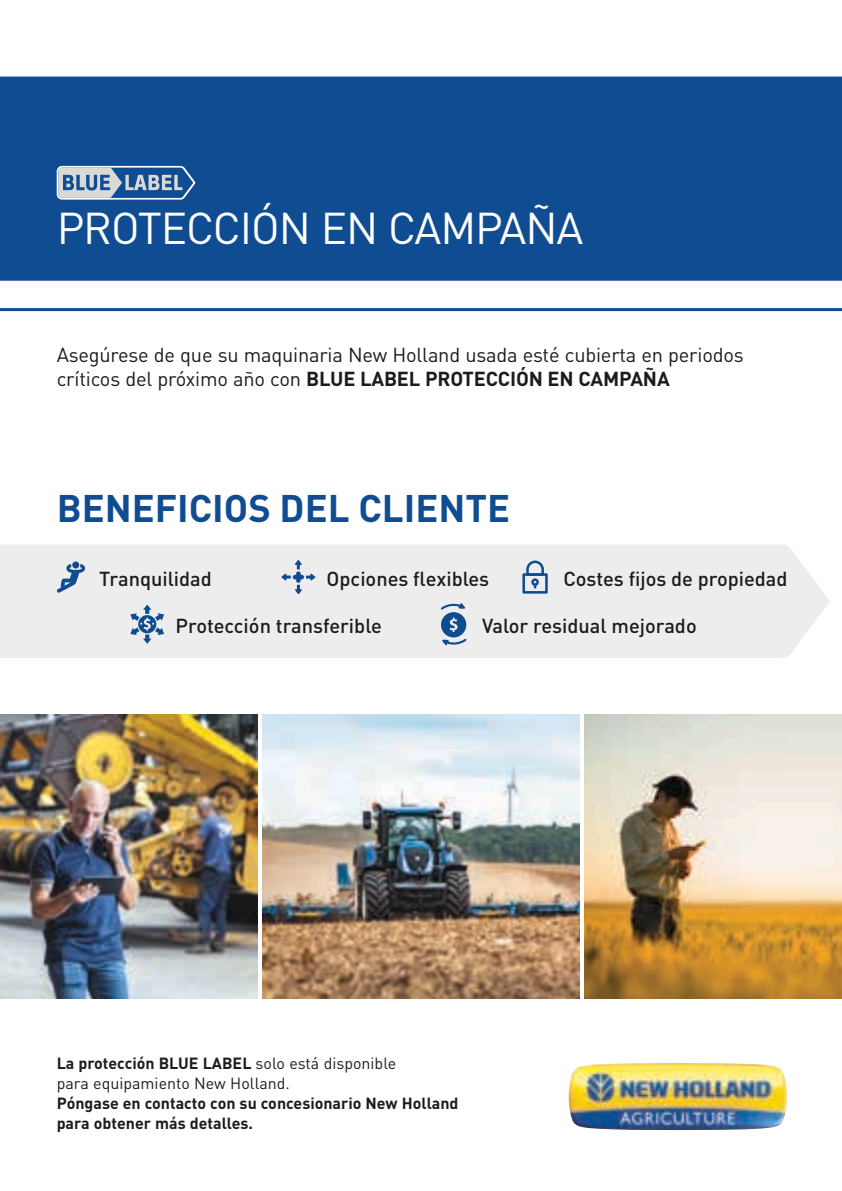
<style>
.page{position:relative;width:842px;height:1191px;background:#fff}
.page>*{position:absolute;margin:0;border:0;box-sizing:border-box;transform-origin:0 0}
.t1{font:44px "DIN";letter-spacing:-.025em;color:#fff}
.t2{font:700 38px "DIN";color:#0f4c91}
.t3{font:20px/24px "DIN";letter-spacing:-.01em;color:#1c1c1b}
.t4{font:500 20px "DIN";color:#1c1c1b}
.t5{font:700 16px/20px "DIN";color:#1c1c1b}
.t6{font:16px/20px "DIN";color:#1c1c1b}
.s1{font-weight:700}
</style>
<div class="page">
<svg style="left:0;top:76px;width:842px;height:236px"></svg>
<div style="left:0;top:77px;width:842px;height:204px;background:#0f4c91"></div>
<div style="left:0;top:545px;width:830px;height:113px;background:#ededee"></div>
<svg style="left:57px;top:166px;width:138px;height:34px;background:#7695b8"></svg>
<img style="left:569px;top:1063px;width:218px;height:67px">
<img style="left:584px;top:714px;width:258px;height:284px">
<img style="left:262px;top:714px;width:318px;height:284px">
<img style="left:0;top:714px;width:258px;height:284px">
<svg style="left:441px;top:603px;width:25px;height:42px"></svg>
<svg style="left:130px;top:604px;width:34px;height:40px"></svg>
<svg style="left:57px;top:564px;width:28px;height:28px"></svg>
<div style="left:72px;top:561px;width:7px;height:7px;background:#0f4c91;border-radius:50%"></div>
<svg style="left:522px;top:560px;width:26px;height:33px"></svg>
<svg style="left:281px;top:560px;width:34px;height:34px"></svg>
<h1 class="t1" style="left:57px;top:201px;width:528px">PROTECCIÓN EN CAMPAÑA</h1>
<p class="t3" style="left:57px;top:343px;width:689px">Asegúrese de que su maquinaria New Holland usada esté cubierta en periodos críticos del próximo año con <span class="s1">BLUE LABEL PROTECCIÓN EN CAMPAÑA</span></p>
<h2 class="t2" style="left:57px;top:483px;width:455px">BENEFICIOS DEL CLIENTE</h2>
<p class="t4" style="left:99px;top:566px;width:114px">Tranquilidad</p>
<p class="t4" style="left:327px;top:566px;width:164px">Opciones flexibles</p>
<p class="t4" style="left:563px;top:566px;width:226px">Costes fijos de propiedad</p>
<p class="t4" style="left:176px;top:613px;width:208px">Protección transferible</p>
<p class="t4" style="left:482px;top:613px;width:216px">Valor residual mejorado</p>
<p class="t6" style="left:57px;top:1052px;width:341px"><span class="s1">La protección BLUE LABEL</span> solo está disponible para equipamiento New Holland.</p>
<p class="t5" style="left:57px;top:1092px;width:403px">Póngase en contacto con su concesionario New Holland para obtener más detalles.</p>
</div>
